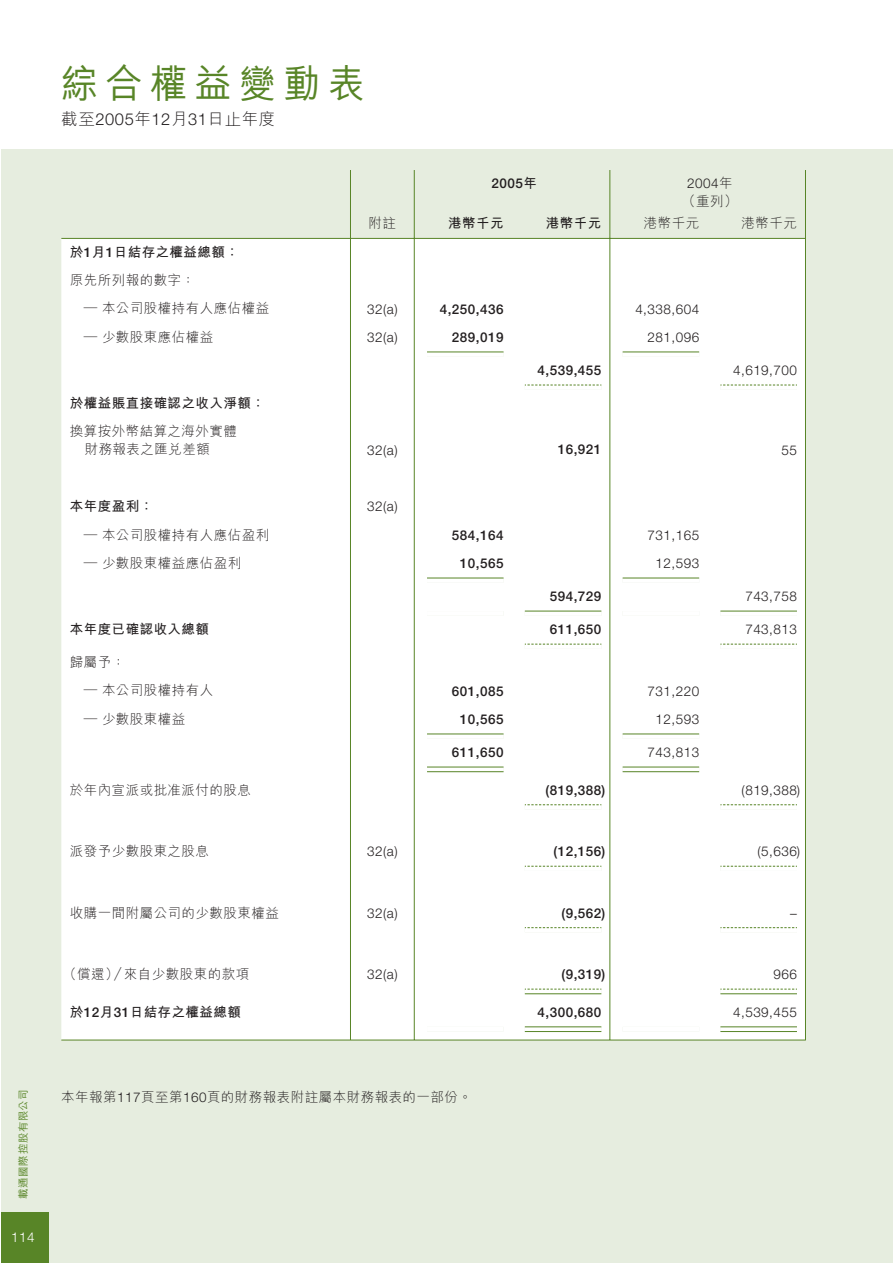
<style>
.page{position:relative;width:893px;height:1263px;background:#fff}
.page>*{position:absolute;margin:0;border:0;box-sizing:border-box;transform-origin:0 0}
.t1{font:39px "M Hei HK Medium B5 pc H";letter-spacing:.2em;color:#588527;scale:.95 1}
.t2{font:16.5px "M Hei HK Light B5 pc H";letter-spacing:.035em;color:#231f20}
.t3{font:13.5px/18px "M Hei HK Light B5 pc H";letter-spacing:.035em;color:#231f20}
.t4{font:300 13.5px "Helvetica Neue";letter-spacing:.035em;color:#231f20}
.t5{font:500 13.5px "Helvetica Neue";letter-spacing:.035em;color:#231f20}
.t6{font:13.5px "M Hei HK Bold B5 pc H";letter-spacing:.035em;color:#231f20}
.t7{font:300 13.5px "Helvetica Neue";color:#fff}
.t8{font:10.5px "M Hei HK Medium B5 pc H";letter-spacing:.06em;color:#588527}
.s1{font-family:"Helvetica Neue";font-weight:300}
.s2{font-family:"M Hei HK Bold B5 pc H";font-weight:400}
.s3{font-family:"M Hei HK Light B5 pc H";font-weight:400}
.s4{font-family:"Helvetica Neue";font-weight:500}
</style>
<div class="page">
<div style="left:1px;top:149px;width:889px;height:1113px;background:#e6eddf"></div>
<div style="left:1px;top:1212px;width:48px;height:50px;background:#588527"></div>
<hr style="left:890px;top:149px;width:3px;height:1113px;background:#e6eddf">
<div style="left:61px;top:239px;width:744px;height:801px;background:#fff"></div>
<div style="left:427px;top:352px;width:370px;height:679px;background:#fff"></div>
<hr style="left:427px;top:352px;width:77px;height:1px;background:#588527">
<hr style="left:623px;top:352px;width:76px;height:1px;background:#588527">
<hr style="left:427px;top:578px;width:77px;height:1px;background:#588527">
<hr style="left:623px;top:578px;width:76px;height:1px;background:#588527">
<hr style="left:525px;top:611px;width:76px;height:1px;background:#588527">
<hr style="left:720px;top:611px;width:77px;height:1px;background:#588527">
<hr style="left:427px;top:734px;width:77px;height:1px;background:#588527">
<hr style="left:623px;top:734px;width:76px;height:1px;background:#588527">
<svg style="left:525px;top:385px;width:76px;height:1px"></svg>
<svg style="left:525px;top:644px;width:76px;height:1px"></svg>
<svg style="left:525px;top:804px;width:76px;height:1px"></svg>
<svg style="left:525px;top:866px;width:76px;height:1px"></svg>
<svg style="left:525px;top:927px;width:76px;height:1px"></svg>
<svg style="left:720px;top:385px;width:77px;height:1px"></svg>
<svg style="left:720px;top:644px;width:77px;height:1px"></svg>
<svg style="left:720px;top:804px;width:77px;height:1px"></svg>
<svg style="left:720px;top:866px;width:77px;height:1px"></svg>
<svg style="left:720px;top:927px;width:77px;height:1px"></svg>
<hr style="left:427px;top:767px;width:77px;height:1px;background:#588527">
<hr style="left:427px;top:771px;width:77px;height:1px;background:#588527">
<hr style="left:525px;top:1026px;width:76px;height:1px;background:#588527">
<hr style="left:525px;top:1031px;width:76px;height:1px;background:#588527">
<hr style="left:623px;top:767px;width:76px;height:1px;background:#588527">
<hr style="left:623px;top:771px;width:76px;height:1px;background:#588527">
<hr style="left:720px;top:1026px;width:77px;height:1px;background:#588527">
<hr style="left:720px;top:1031px;width:77px;height:1px;background:#588527">
<svg style="left:525px;top:989px;width:76px;height:1px"></svg>
<hr style="left:525px;top:993px;width:76px;height:1px;background:#588527">
<svg style="left:720px;top:989px;width:77px;height:1px"></svg>
<hr style="left:720px;top:993px;width:77px;height:1px;background:#588527">
<hr style="left:805px;top:170px;width:1px;height:40px;background:#588527">
<svg style="left:805px;top:210px;width:1px;height:208px"></svg>
<hr style="left:805px;top:418px;width:1px;height:46px;background:#588527">
<svg style="left:805px;top:464px;width:1px;height:576px"></svg>
<hr style="left:61px;top:1040px;width:745px;height:1px;background:#588527">
<hr style="left:61px;top:238px;width:745px;height:1px;background:#588527">
<hr style="left:350px;top:170px;width:1px;height:40px;background:#588527">
<hr style="left:414px;top:170px;width:1px;height:40px;background:#588527">
<svg style="left:350px;top:210px;width:1px;height:208px"></svg>
<svg style="left:414px;top:210px;width:1px;height:208px"></svg>
<hr style="left:350px;top:418px;width:1px;height:46px;background:#588527">
<hr style="left:414px;top:418px;width:1px;height:46px;background:#588527">
<svg style="left:350px;top:464px;width:1px;height:576px"></svg>
<svg style="left:414px;top:464px;width:1px;height:576px"></svg>
<hr style="left:609px;top:170px;width:1px;height:40px;background:#588527">
<svg style="left:609px;top:210px;width:1px;height:208px"></svg>
<hr style="left:609px;top:418px;width:1px;height:46px;background:#588527">
<svg style="left:609px;top:464px;width:1px;height:576px"></svg>
<h1 class="t1" style="left:61px;top:69px;width:321px">綜合權益變動表</h1>
<p class="t2" style="left:61px;top:113px;width:216px">截至<span class="s1">2005</span>年<span class="s1">12</span>月<span class="s1">31</span>日止年度</p>
<p class="t5" style="left:491px;top:179px;width:47px">2005<span class="s2">年</span></p>
<p class="t4" style="left:687px;top:179px;width:47px">2004<span class="s3">年</span></p>
<p class="t3" style="left:682px;top:194px;width:57px">（重列）</p>
<p class="t3" style="left:369px;top:216px;width:29px">附註</p>
<p class="t6" style="left:448px;top:218px;width:57px">港幣千元</p>
<p class="t6" style="left:546px;top:218px;width:57px">港幣千元</p>
<p class="t3" style="left:644px;top:216px;width:57px">港幣千元</p>
<p class="t3" style="left:741px;top:216px;width:57px">港幣千元</p>
<p class="t6" style="left:70px;top:247px;width:171px">於<span class="s4">1</span>月<span class="s4">1</span>日結存之權益總額：</p>
<p class="t3" style="left:70px;top:273px;width:127px">原先所列報的數字：</p>
<p class="t3" style="left:84px;top:301px;width:187px">— 本公司股權持有人應佔權益</p>
<p class="t4" style="left:367px;top:304px;width:32px">32(a)</p>
<p class="t5" style="left:440px;top:304px;width:65px">4,250,436</p>
<p class="t4" style="left:635px;top:304px;width:65px">4,338,604</p>
<p class="t3" style="left:84px;top:330px;width:131px">— 少數股東應佔權益</p>
<p class="t4" style="left:367px;top:332px;width:32px">32(a)</p>
<p class="t5" style="left:452px;top:332px;width:53px">289,019</p>
<p class="t4" style="left:647px;top:332px;width:53px">281,096</p>
<p class="t5" style="left:537px;top:365px;width:65px">4,539,455</p>
<p class="t4" style="left:733px;top:365px;width:65px">4,619,700</p>
<p class="t6" style="left:70px;top:398px;width:197px">於權益賬直接確認之收入淨額：</p>
<p class="t3" style="left:85px;top:424px;width:154px;text-indent:-15px">換算按外幣結算之海外實體財務報表之匯兌差額</p>
<p class="t4" style="left:367px;top:445px;width:32px">32(a)</p>
<p class="t5" style="left:558px;top:445px;width:45px">16,921</p>
<p class="t4" style="left:781px;top:445px;width:17px">55</p>
<p class="t6" style="left:70px;top:501px;width:85px">本年度盈利：</p>
<p class="t4" style="left:367px;top:502px;width:32px">32(a)</p>
<p class="t3" style="left:84px;top:527px;width:187px">— 本公司股權持有人應佔盈利</p>
<p class="t5" style="left:452px;top:530px;width:53px">584,164</p>
<p class="t4" style="left:647px;top:530px;width:53px">731,165</p>
<p class="t3" style="left:84px;top:556px;width:159px">— 少數股東權益應佔盈利</p>
<p class="t5" style="left:460px;top:558px;width:45px">10,565</p>
<p class="t4" style="left:655px;top:558px;width:45px">12,593</p>
<p class="t5" style="left:550px;top:591px;width:53px">594,729</p>
<p class="t4" style="left:745px;top:591px;width:53px">743,758</p>
<p class="t6" style="left:70px;top:624px;width:141px">本年度已確認收入總額</p>
<p class="t5" style="left:550px;top:624px;width:53px">611,650</p>
<p class="t4" style="left:745px;top:624px;width:53px">743,813</p>
<p class="t3" style="left:70px;top:655px;width:57px">歸屬予：</p>
<p class="t3" style="left:84px;top:683px;width:131px">— 本公司股權持有人</p>
<p class="t5" style="left:452px;top:686px;width:53px">601,085</p>
<p class="t4" style="left:647px;top:686px;width:53px">731,220</p>
<p class="t3" style="left:84px;top:712px;width:103px">— 少數股東權益</p>
<p class="t5" style="left:460px;top:714px;width:45px">10,565</p>
<p class="t4" style="left:655px;top:714px;width:45px">12,593</p>
<p class="t5" style="left:452px;top:747px;width:53px">611,650</p>
<p class="t4" style="left:647px;top:747px;width:53px">743,813</p>
<p class="t3" style="left:70px;top:782px;width:183px">於年內宣派或批准派付的股息</p>
<p class="t5" style="left:545px;top:785px;width:61px">(819,388)</p>
<p class="t4" style="left:742px;top:785px;width:60px">(819,388)</p>
<p class="t3" style="left:70px;top:844px;width:141px">派發予少數股東之股息</p>
<p class="t4" style="left:367px;top:847px;width:32px">32(a)</p>
<p class="t5" style="left:553px;top:846px;width:53px">(12,156)</p>
<p class="t4" style="left:758px;top:847px;width:44px">(5,636)</p>
<p class="t3" style="left:70px;top:905px;width:211px">收購一間附屬公司的少數股東權益</p>
<p class="t4" style="left:367px;top:908px;width:32px">32(a)</p>
<p class="t5" style="left:561px;top:908px;width:45px">(9,562)</p>
<p class="t4" style="left:790px;top:908px;width:8px">–</p>
<p class="t3" style="left:63px;top:967px;width:188px">（償還）／來自少數股東的款項</p>
<p class="t4" style="left:367px;top:969px;width:32px">32(a)</p>
<p class="t5" style="left:561px;top:969px;width:45px">(9,319)</p>
<p class="t4" style="left:773px;top:969px;width:25px">966</p>
<p class="t6" style="left:70px;top:1006px;width:173px">於<span class="s4">12</span>月<span class="s4">31</span>日結存之權益總額</p>
<p class="t5" style="left:537px;top:1007px;width:65px">4,300,680</p>
<p class="t4" style="left:733px;top:1007px;width:65px">4,539,455</p>
<p class="t8" style="left:19px;top:1199px;width:111px;rotate:-90deg">載通國際控股有限公司</p>
<p class="t7" style="left:11px;top:1232px;width:25px">114</p>
<p class="t3" style="left:61px;top:1090px;width:412px">本年報第<span class="s1">117</span>頁至第<span class="s1">160</span>頁的財務報表附註屬本財務報表的一部份。</p>
</div>
